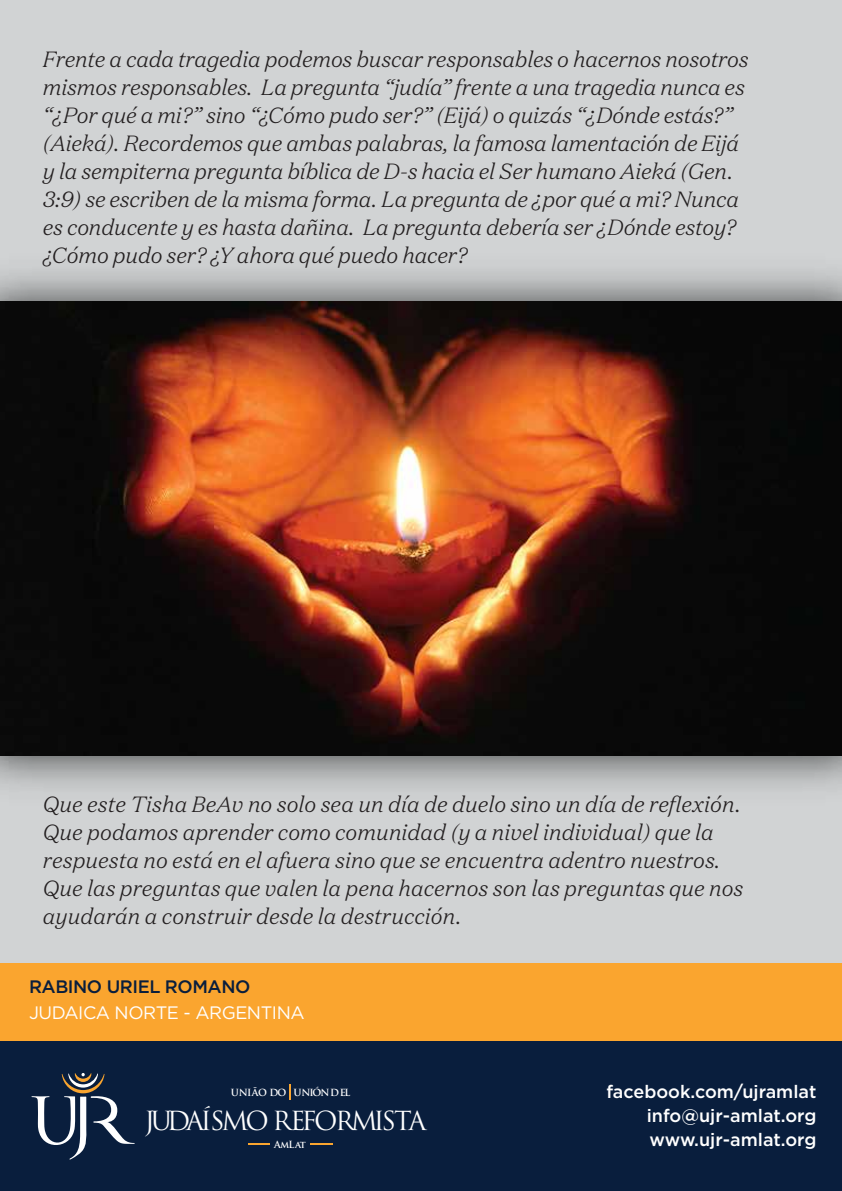
<style>
.page{position:relative;width:842px;height:1191px;background:#fff}
.page>*{position:absolute;margin:0;border:0;box-sizing:border-box;transform-origin:0 0}
.t1{font:25.6px "Trajan Pro";letter-spacing:-.13em;color:#fff}
.t2{font:italic 300 22px/28px "Domaine Text";letter-spacing:-.01em;color:#231f20}
.t3{font:500 18px/24px "Gotham";color:#fff;text-align:justify}
.t4{font:18px "Gotham";letter-spacing:-.025em;color:#fff}
.t5{font:500 18px "Gotham";letter-spacing:-.025em;color:#091e3d}
.t6{font:700 9.6px "Trajan Pro";letter-spacing:-.09em;color:#fff}
</style>
<div class="page">
<div style="left:0;top:956px;width:842px;height:85px;background:#faa52f"></div>
<div style="left:0;top:0;width:842px;height:962px;background:#d1d3d4"></div>
<div style="left:0;top:1041px;width:842px;height:150px;background:#091e3d"></div>
<svg style="left:32px;top:1073px;width:103px;height:86px"></svg>
<svg style="left:289px;top:1084px;width:2px;height:16px"></svg>
<svg style="left:248px;top:1143px;width:22px;height:1px"></svg>
<svg style="left:310px;top:1143px;width:22px;height:1px"></svg>
<img style="left:0;top:271px;width:842px;height:517px">
<img style="left:0;top:302px;width:842px;height:454px">
<p class="t2" style="left:43px;top:45px;width:707px">Frente a cada tragedia podemos buscar responsables o hacernos nosotros mismos responsables. La pregunta “judía” frente a una tragedia nunca es “¿Por qué a mi?” sino “¿Cómo pudo ser?” (Eijá) o quizás “¿Dónde estás?” (Aieká). Recordemos que ambas palabras, la famosa lamentación de Eijá y la sempiterna pregunta bíblica de D-s hacia el Ser humano Aieká (Gen.<br>3:9) se escriben de la misma forma. La pregunta de ¿por qué a mi? Nunca es conducente y es hasta dañina. La pregunta debería ser ¿Dónde estoy? ¿Cómo pudo ser? ¿Y ahora qué puedo hacer?</p>
<p class="t2" style="left:43px;top:789px;width:702px">Que este Tisha BeAv no solo sea un día de duelo sino un día de reflexión.<br>Que podamos aprender como comunidad (y a nivel individual) que la respuesta no está en el afuera sino que se encuentra adentro nuestros.<br>Que las preguntas que valen la pena hacernos son las preguntas que nos ayudarán a construir desde la destrucción.</p>
<p class="t5" style="left:29px;top:974px;width:223px">RABINO URIEL ROMANO</p>
<p class="t4" style="left:29px;top:1001px;width:277px">JUDAICA NORTE - ARGENTINA</p>
<p class="t6" style="left:231px;top:1087px;width:121px">UNIÃO DO UNIÓN DEL</p>
<p class="t1" style="left:145px;top:1104px;width:283px">JUDAÍSMO REFORMISTA</p>
<p class="t6" style="left:274px;top:1138px;width:33px">AmLat</p>
<p class="t3" style="left:647px;top:1079px;width:171px;text-indent:-40px">facebook.com/ujramlat info@ujr-amlat.org www.ujr-amlat.org</p>
</div>
